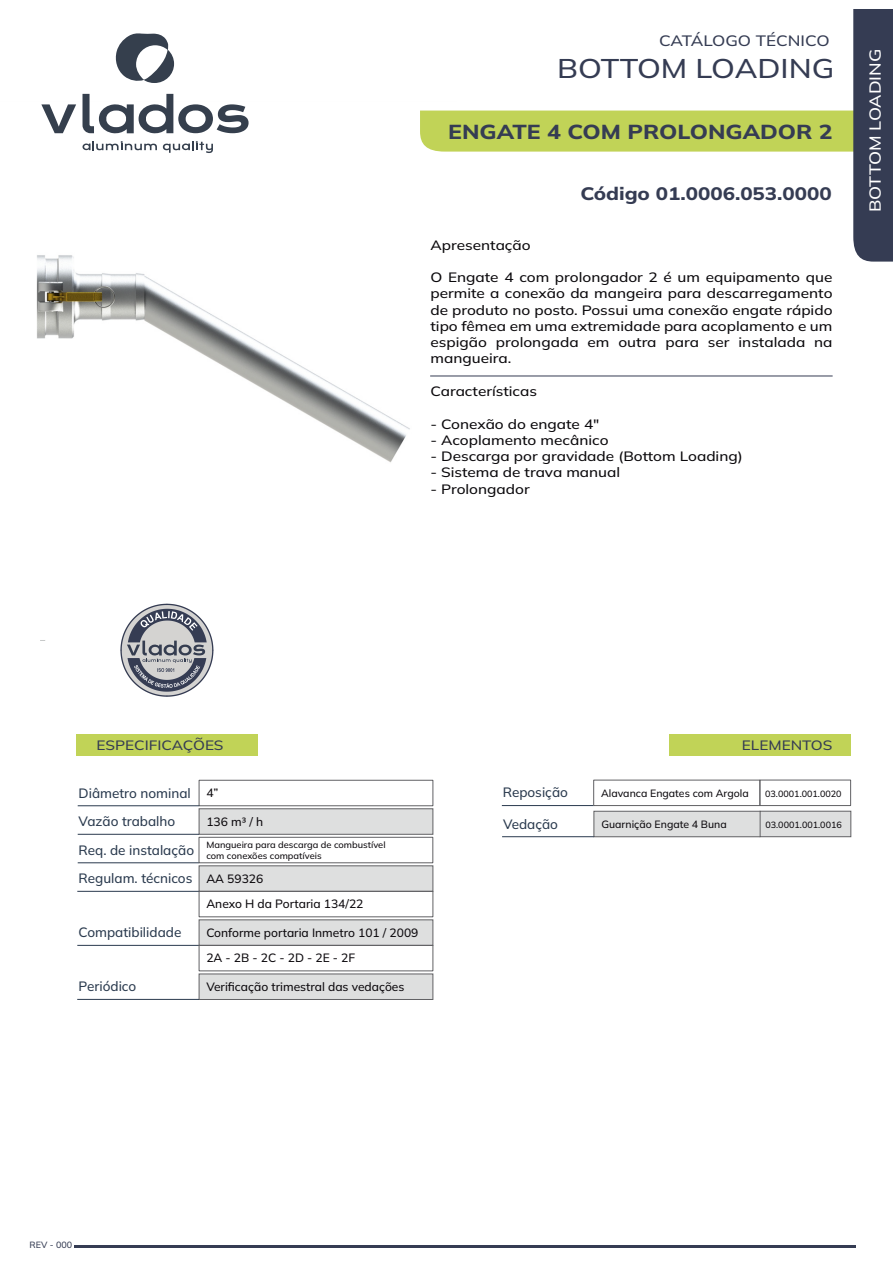
<style>
.page{position:relative;width:893px;height:1263px;background:#fff}
.page>*{position:absolute;margin:0;border:0;box-sizing:border-box;transform-origin:0 0}
.t1{font:500 27px "Mulish";color:#353c53;scale:1.14 1}
.t2{font:800 20.25px "Mulish";color:#353c53;scale:1.14 1}
.t3{font:800 18px "Mulish";color:#353c53;scale:1.14 1}
.t4{font:500 15.9px "Mulish";color:#fff;scale:1.14 1}
.t5{font:500 15px "Mulish";color:#353c53;scale:1.14 1}
.t6{font:500 13.5px/16.2px "Mulish";color:#0b090c;text-align:justify;scale:1.14 1}
.t7{font:500 13.5px/28.5px "Mulish";color:#2a3a4e}
.t8{font:500 13.5px "Mulish";color:#353c53;scale:1.14 1}
.t9{font:500 12px/25.5px "Mulish";color:#0c090d}
.t10{font:500 10.5px "Mulish";color:#0c090d}
.t11{font:500 9px/10.8px "Mulish";color:#0c090d}
.t12{font:500 9px "Mulish";color:#353c53}
.s1{font-size:12px;color:#0c090d}
</style>
<div class="page">
<div style="left:199px;top:974px;width:234px;height:26px;background:#dedfdf;border:1px solid #616164"></div>
<img style="left:36px;top:101px;width:421px;height:503px">
<div style="left:594px;top:811px;width:166px;height:26px;background:#dedfdf;border:1px solid #616164"></div>
<div style="left:760px;top:811px;width:91px;height:26px;background:#dedfdf;border:1px solid #616164"></div>
<div style="left:199px;top:866px;width:234px;height:25px;background:#dedfdf"></div>
<div style="left:199px;top:920px;width:234px;height:25px;background:#dedfdf"></div>
<div style="left:199px;top:945px;width:234px;height:26px;border:1px solid #616164"></div>
<div style="left:199px;top:891px;width:234px;height:26px;border:1px solid #616164"></div>
<svg style="left:420px;top:9px;width:473px;height:253px"></svg>
<div style="left:669px;top:734px;width:181px;height:21px;background:#c1d357"></div>
<div style="left:77px;top:734px;width:181px;height:21px;background:#c1d357"></div>
<hr style="left:75px;top:1246px;width:781px;height:2px;background:#353c53">
<div style="left:199px;top:780px;width:234px;height:26px;border:1px solid #616164"></div>
<div style="left:199px;top:808px;width:234px;height:26px;background:#dedfdf;border:1px solid #616164"></div>
<div style="left:760px;top:780px;width:91px;height:26px;border:1px solid #616164"></div>
<svg style="left:115px;top:33px;width:59px;height:50px"></svg>
<svg style="left:83px;top:141px;width:74px;height:9px"></svg>
<svg style="left:163px;top:141px;width:50px;height:12px"></svg>
<svg style="left:41px;top:104px;width:35px;height:29px"></svg>
<svg style="left:83px;top:94px;width:166px;height:40px"></svg>
<div style="left:593px;top:780px;width:167px;height:26px;border:1px solid #616164"></div>
<svg style="left:120px;top:604px;width:93px;height:93px"></svg>
<div style="left:199px;top:837px;width:234px;height:26px;border:1px solid #616164"></div>
<p class="t5" style="left:659px;top:30px;width:151px">CATÁLOGO TÉCNICO</p>
<h1 class="t1" style="left:557px;top:50px;width:245px">BOTTOM LOADING</h1>
<h2 class="t2" style="left:448px;top:118px;width:339px">ENGATE 4 COM PROLONGADOR 2</h2>
<h3 class="t3" style="left:580px;top:181px;width:222px">Código 01.0006.053.0000</h3>
<p class="t6" style="left:430px;top:236px;width:89px">Apresentação</p>
<p class="t6" style="left:430px;top:269px;width:354px">O Engate 4 com prolongador 2 é um equipamento que permite a conexão da mangeira para descarregamento de produto no posto. Possui uma conexão engate rápido tipo fêmea em uma extremidade para acoplamento e um espigão prolongada em outra para ser instalada na mangueira.</p>
<p class="t6" style="left:430px;top:383px;width:95px">Características</p>
<p class="t6" style="left:430px;top:415px;width:150px">- Conexão do engate 4"</p>
<p class="t6" style="left:430px;top:432px;width:158px">- Acoplamento mecânico</p>
<p class="t6" style="left:430px;top:448px;width:275px">- Descarga por gravidade (Bottom Loading)</p>
<p class="t6" style="left:430px;top:464px;width:168px">- Sistema de trava manual</p>
<p class="t6" style="left:430px;top:480px;width:89px">- Prolongador</p>
<p class="t4" style="left:864px;top:212px;width:145px;rotate:-90deg">BOTTOM LOADING</p>
<p class="t8" style="left:96px;top:736px;width:113px">ESPECIFICAÇÕES</p>
<p class="t8" style="left:742px;top:736px;width:81px">ELEMENTOS</p>
<p class="t7" style="left:79px;top:778px;width:141px">Diâmetro nominal <span class="s1">4”<br></span>Vazão trabalho</p>
<p class="t9" style="left:206px;top:808px;width:58px">136 m³ / h</p>
<p class="t11" style="left:79px;top:839px;width:308px;text-indent:128px">Mangueira para descarga de combustível<br><sup>Req.</sup> <sup>de</sup> <sup>instalação</sup> com conexões compatíveis</p>
<p class="t7" style="left:79px;top:864px;width:186px">Regulam. técnicos <span class="s1">AA 59326</span></p>
<p class="t9" style="left:206px;top:891px;width:158px">Anexo H da Portaria 134/22</p>
<p class="t7" style="left:79px;top:918px;width:104px">Compatibilidade</p>
<p class="t9" style="left:206px;top:919px;width:213px">Conforme portaria Inmetro 101 / 2009<br>2A - 2B - 2C - 2D - 2E - 2F</p>
<p class="t7" style="left:79px;top:972px;width:59px">Periódico</p>
<p class="t9" style="left:206px;top:973px;width:200px">Verificação trimestral das vedações</p>
<p class="t7" style="left:503px;top:778px;width:67px">Reposição</p>
<p class="t10" style="left:601px;top:786px;width:149px">Alavanca Engates com Argola</p>
<p class="t11" style="left:765px;top:788px;width:78px">03.0001.001.0020</p>
<p class="t7" style="left:503px;top:809px;width:57px">Vedação</p>
<p class="t10" style="left:601px;top:817px;width:127px">Guarnição Engate 4 Buna</p>
<p class="t11" style="left:765px;top:819px;width:78px">03.0001.001.0016</p>
<p class="t12" style="left:30px;top:1239px;width:44px">REV - 000</p>
</div>
